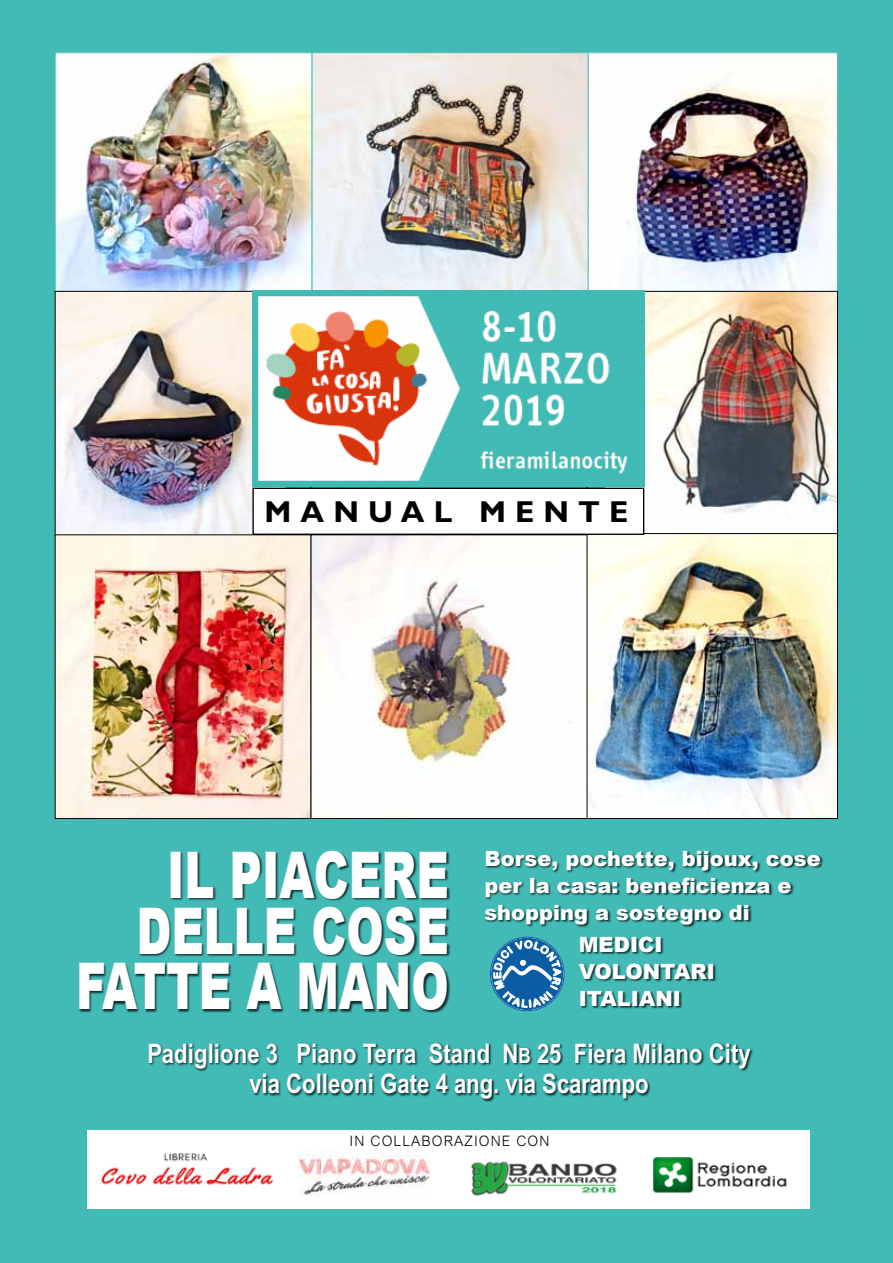
<style>
.page{position:relative;width:893px;height:1263px;background:#42bab5}
.page>*{position:absolute;margin:0;border:0;box-sizing:border-box;transform-origin:0 0}
.t1{font:900 64.35px/55.5px "Arial";color:#fff;text-align:right;scale:.7 1}
.t2{font:700 30.3px "Gill Sans";letter-spacing:.3em;color:#000}
.t3{font:700 27px/30px "Arial Narrow";color:#fff;text-align:center}
.t4{font:900 21px/27px "Arial";color:#fff}
.t5{font:300 14.4px "Arial";letter-spacing:.08em;color:#000;scale:.96 1}
.s1{font-size:21px}
</style>
<div class="page">
<img style="left:57px;top:54px;width:779px;height:236px">
<div style="left:587px;top:52px;width:251px;height:240px;border:1px solid #42bab5"></div>
<img style="left:606px;top:293px;width:230px;height:239px">
<img style="left:587px;top:535px;width:249px;height:282px">
<div style="left:584px;top:533px;width:254px;height:286px;border:1px solid #000"></div>
<div style="left:311px;top:52px;width:277px;height:240px;border:1px solid #42bab5"></div>
<img style="left:57px;top:536px;width:528px;height:281px">
<div style="left:55px;top:52px;width:257px;height:240px;border:1px solid #42bab5"></div>
<img style="left:57px;top:293px;width:228px;height:240px">
<div style="left:485px;top:851px;width:338px;height:158px;background:#000;opacity:.75"></div>
<div style="left:79px;top:851px;width:371px;height:162px;background:#000;opacity:.75"></div>
<div style="left:149px;top:1042px;width:605px;height:60px;background:#000;opacity:.75"></div>
<svg style="left:493px;top:940px;width:68px;height:74px"></svg>
<div style="left:253px;top:488px;width:391px;height:46px;background:#fff"></div>
<div style="left:252px;top:488px;width:392px;height:47px;border:1px solid #000"></div>
<img style="left:252px;top:291px;width:392px;height:196px">
<div style="left:87px;top:1131px;width:723px;height:78px;background:#fff"></div>
<img style="left:298px;top:1147px;width:132px;height:49px">
<img style="left:471px;top:1161px;width:146px;height:35px">
<img style="left:653px;top:1157px;width:134px;height:37px">
<img style="left:100px;top:1153px;width:174px;height:32px">
<h2 class="t2" style="left:265px;top:494px;width:365px">MANUAL MENTE</h2>
<p class="t4" style="left:484px;top:845px;width:338px">Borse, pochette, bijoux, cose per la casa: beneficienza e shopping a sostegno di</p>
<p class="t4" style="left:579px;top:931px;width:138px">MEDICI<br>VOLONTARI<br>ITALIANI</p>
<h1 class="t1" style="left:76px;top:848px;width:534px">IL PIACERE<br>DELLE COSE<br>FATTE A MANO</h1>
<p class="t3" style="left:148px;top:1038px;width:605px">Padiglione 3 Piano Terra Stand N<span class="s1">B</span> 25 Fiera Milano City via Colleoni Gate 4 ang. via Scarampo</p>
<p class="t5" style="left:350px;top:1132px;width:210px">IN COLLABORAZIONE CON</p>
</div>
